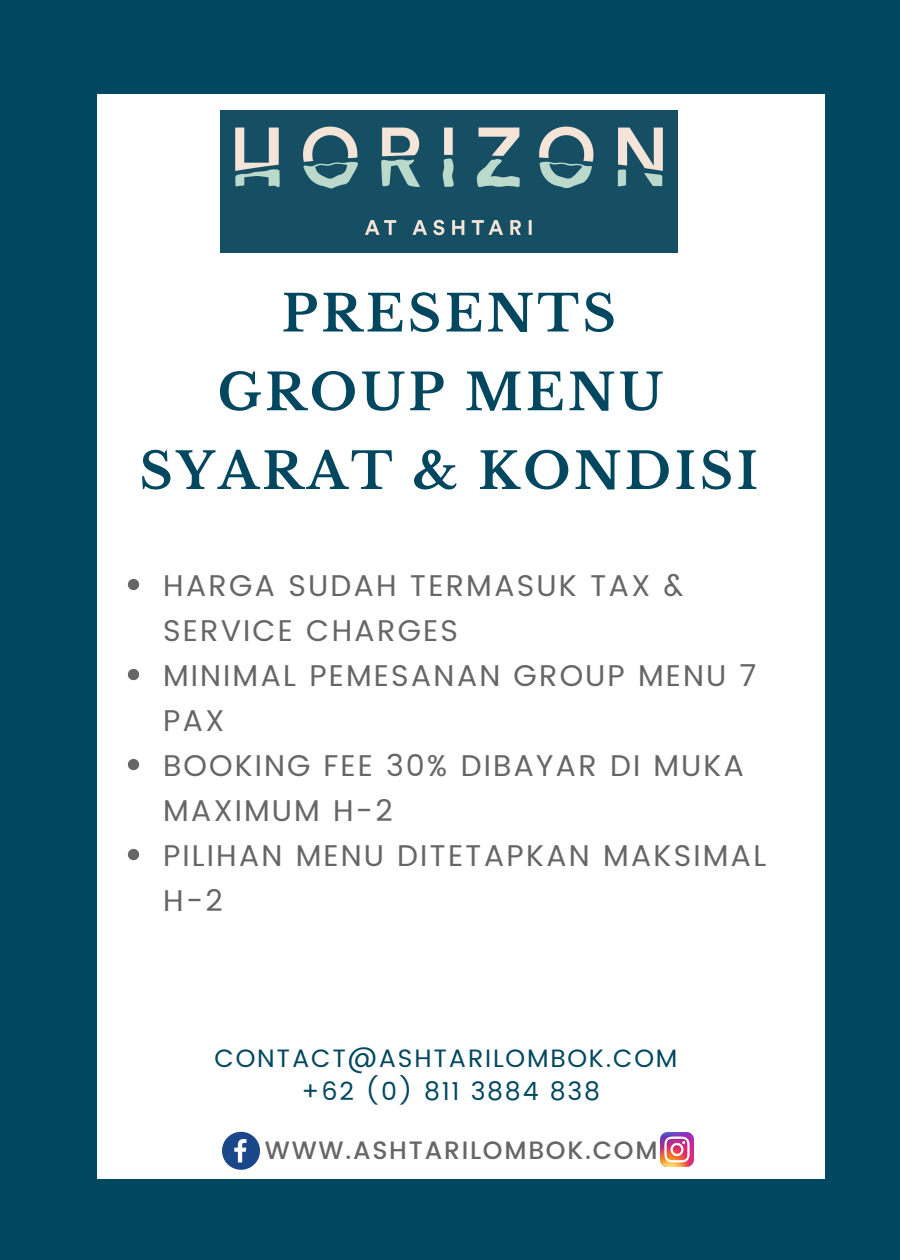
<style>
.page{position:relative;width:900px;height:1260px;background:#00475f}
.page>*{position:absolute;margin:0;border:0;box-sizing:border-box;transform-origin:0 0}
.t1{font:700 50.25px/78.8px "Libre Baskerville";letter-spacing:.07em;color:#00475f;text-align:center}
.t2{font:30px/45px "Poppins";letter-spacing:.07em;color:#666}
.t3{font:25.25px/33.8px "Poppins";letter-spacing:.07em;color:#00475f;text-align:center}
.t4{font:500 25.25px "Poppins";letter-spacing:.07em;color:#666}
</style>
<div class="page">
<div style="left:97px;top:94px;width:728px;height:1085px;background:#fff"></div>
<img style="left:220px;top:110px;width:458px;height:142px">
<svg style="left:222px;top:1132px;width:38px;height:38px"></svg>
<img style="left:660px;top:1132px;width:34px;height:34px">
<svg style="left:128px;top:579px;width:11px;height:11px"></svg>
<svg style="left:128px;top:669px;width:11px;height:11px"></svg>
<svg style="left:128px;top:759px;width:11px;height:11px"></svg>
<svg style="left:128px;top:849px;width:11px;height:11px"></svg>
<h1 class="t1" style="left:139px;top:275px;width:620px">PRESENTS<br>GROUP MENU<br>SYARAT &amp; KONDISI</h1>
<p class="t2" style="left:163px;top:563px;width:605px">HARGA SUDAH TERMASUK TAX &amp;<br>SERVICE CHARGES<br>MINIMAL PEMESANAN GROUP MENU 7<br>PAX<br>BOOKING FEE 30% DIBAYAR DI MUKA<br>MAXIMUM H-2<br>PILIHAN MENU DITETAPKAN MAKSIMAL<br>H-2</p>
<p class="t3" style="left:215px;top:1041px;width:464px">CONTACT@ASHTARILOMBOK.COM +62 (0) 811 3884 838</p>
<p class="t4" style="left:265px;top:1135px;width:394px">WWW.ASHTARILOMBOK.COM</p>
</div>
